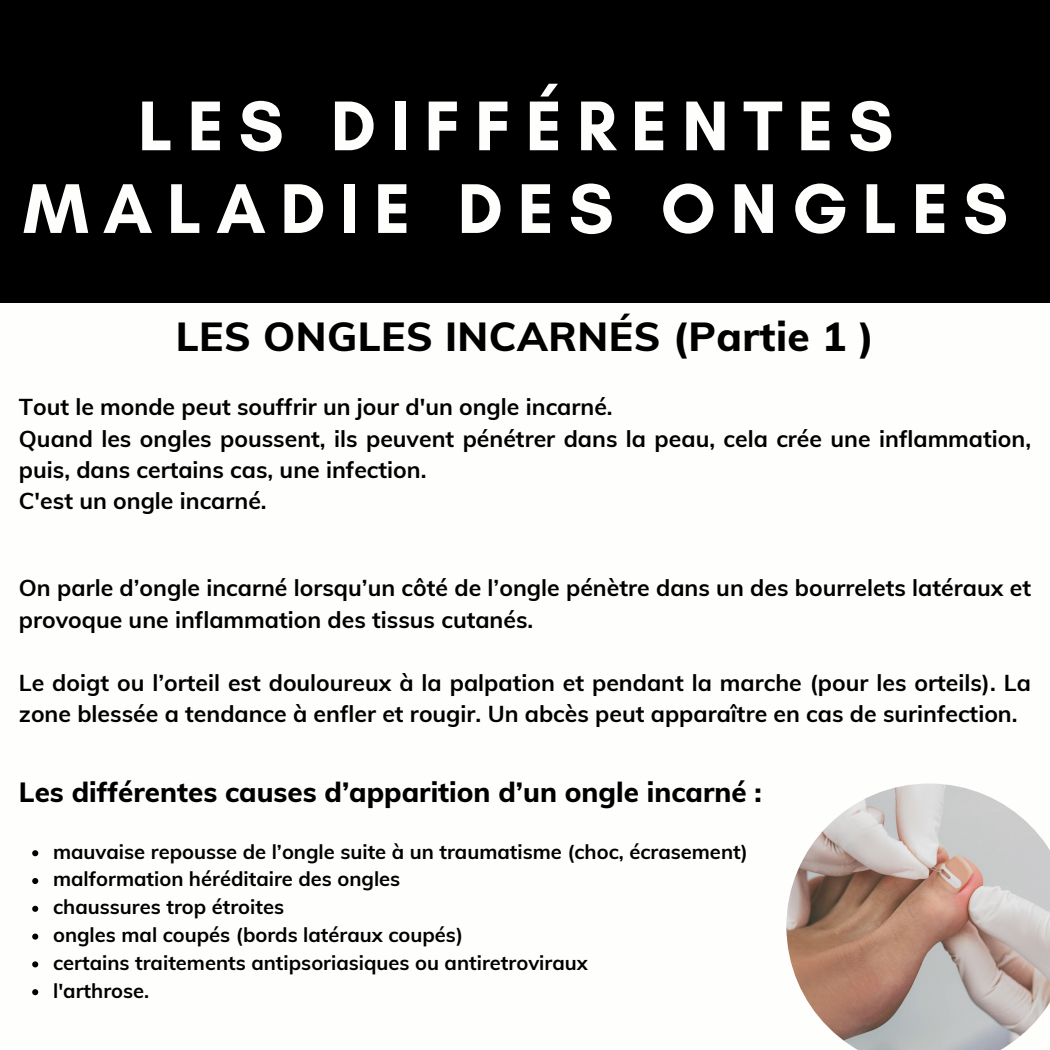
<style>
.page{position:relative;width:1050px;height:1050px;background:#fff}
.page>*{position:absolute;margin:0;border:0;box-sizing:border-box;transform-origin:0 0}
.t1{font:700 71.58px/82.6px "Glacial Indifference";letter-spacing:.2em;color:#fefefd;text-align:center}
.t2{font:800 40.6px "Muli";letter-spacing:.01em;color:#000}
.t3{font:800 27.82px "Muli";color:#000}
.t4{font:700 22.93px/31.5px "Muli";color:#000}
.t5{font:700 20.12px "Muli";color:#000}
</style>
<div class="page">
<div style="left:0;top:0;width:1050px;height:303px;background:#000"></div>
<img style="left:786px;top:784px;width:264px;height:266px">
<svg style="left:32px;top:850px;width:6px;height:6px"></svg>
<svg style="left:32px;top:878px;width:6px;height:6px"></svg>
<svg style="left:32px;top:906px;width:6px;height:6px"></svg>
<svg style="left:32px;top:934px;width:6px;height:6px"></svg>
<svg style="left:32px;top:961px;width:6px;height:6px"></svg>
<svg style="left:32px;top:989px;width:6px;height:6px"></svg>
<p class="t1" style="left:23px;top:84px;width:986px">LES DIFFÉ RENTES<br>MALADIE DES ONGLES</p>
<p class="t2" style="left:176px;top:310px;width:700px">LES ONGLES INCARNÉS (Partie 1 )</p>
<p class="t4" style="left:19px;top:391px;width:595px">Tout le monde peut souffrir un jour d'un ongle incarné.</p>
<p class="t4" style="left:19px;top:422px;width:1014px">Quand les ongles poussent, ils peuvent pénétrer dans la peau, cela crée une inflammation, puis, dans certains cas, une infection.</p>
<p class="t4" style="left:19px;top:485px;width:249px">C'est un ongle incarné.</p>
<p class="t4" style="left:19px;top:572px;width:1014px">On parle d’ongle incarné lorsqu’un côté de l’ongle pénètre dans un des bourrelets latéraux et provoque une inflammation des tissus cutanés.</p>
<p class="t4" style="left:19px;top:666px;width:1014px">Le doigt ou l’orteil est douloureux à la palpation et pendant la marche (pour les orteils). La zone blessée a tendance à enfler et rougir. Un abcès peut apparaître en cas de surinfection.</p>
<p class="t3" style="left:19px;top:774px;width:744px">Les différentes causes d’apparition d’un ongle incarné :</p>
<p class="t5" style="left:53px;top:838px;width:696px">mauvaise repousse de l’ongle suite à un traumatisme (choc, écrasement)</p>
<p class="t5" style="left:53px;top:866px;width:349px">malformation héréditaire des ongles</p>
<p class="t5" style="left:53px;top:894px;width:233px">chaussures trop étroites</p>
<p class="t5" style="left:53px;top:922px;width:412px">ongles mal coupés (bords latéraux coupés)</p>
<p class="t5" style="left:53px;top:950px;width:536px">certains traitements antipsoriasiques ou antiretroviraux</p>
<p class="t5" style="left:53px;top:977px;width:98px">l'arthrose.</p>
</div>
